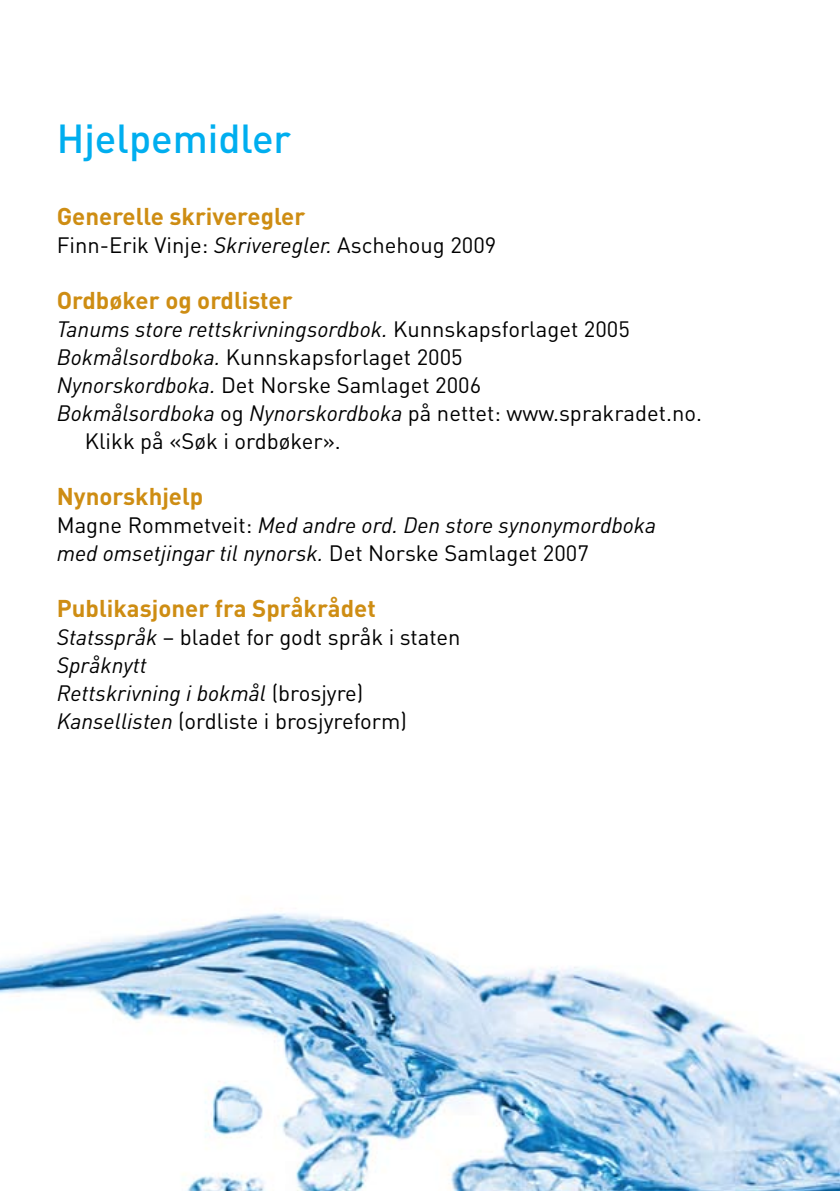
<style>
.page{position:relative;width:840px;height:1191px;background:#fff}
.page>*{position:absolute;margin:0;border:0;box-sizing:border-box;transform-origin:0 0}
.t1{font:500 40px "DIN";color:#00aeef}
.t2{font:700 24px "DIN";color:#ce8d13}
.t3{font:22px/28px "DIN";color:#000}
.t4{font:italic 22px/28px "DIN";color:#000}
.s1{font-style:italic}
.s2{font-style:normal}
</style>
<div class="page">
<img style="left:0;top:913px;width:839px;height:278px">
<h1 class="t1" style="left:57px;top:113px;width:236px">Hjelpemidler</h1>
<p class="t2" style="left:57px;top:201px;width:250px">Generelle skriveregler</p>
<p class="t3" style="left:57px;top:231px;width:441px">Finn-Erik Vinje: <span class="s1">Skriveregler.</span> Aschehoug 2009</p>
<p class="t2" style="left:57px;top:285px;width:237px">Ordbøker og ordlister</p>
<p class="t4" style="left:57px;top:315px;width:574px">Tanums store rettskrivningsordbok. <span class="s2">Kunnskapsforlaget 2005</span></p>
<p class="t3" style="left:57px;top:343px;width:407px"><span class="s1">Bokmålsordboka.</span> Kunnskapsforlaget 2005</p>
<p class="t3" style="left:57px;top:371px;width:425px"><span class="s1">Nynorskordboka.</span> Det Norske Samlaget 2006</p>
<p class="t3" style="left:57px;top:399px;width:646px"><span class="s1">Bokmålsordboka</span> og <span class="s1">Nynorskordboka</span> på nettet: www.sprakradet.no.</p>
<p class="t3" style="left:85px;top:427px;width:257px">Klikk på «Søk i ordbøker».</p>
<p class="t2" style="left:57px;top:481px;width:148px">Nynorskhjelp</p>
<p class="t4" style="left:57px;top:511px;width:600px"><span class="s2">Magne Rommetveit:</span> Med andre ord. Den store synonymordboka med omsetjingar til nynorsk. <span class="s2">Det Norske Samlaget 2007</span></p>
<p class="t2" style="left:57px;top:593px;width:320px">Publikasjoner fra Språkrådet</p>
<p class="t3" style="left:57px;top:623px;width:405px"><span class="s1">Statsspråk</span> – bladet for godt språk i staten<br><span class="s1">Språknytt<br>Rettskrivning i bokmål</span> (brosjyre)<br><span class="s1">Kansellisten</span> (ordliste i brosjyreform)</p>
</div>
